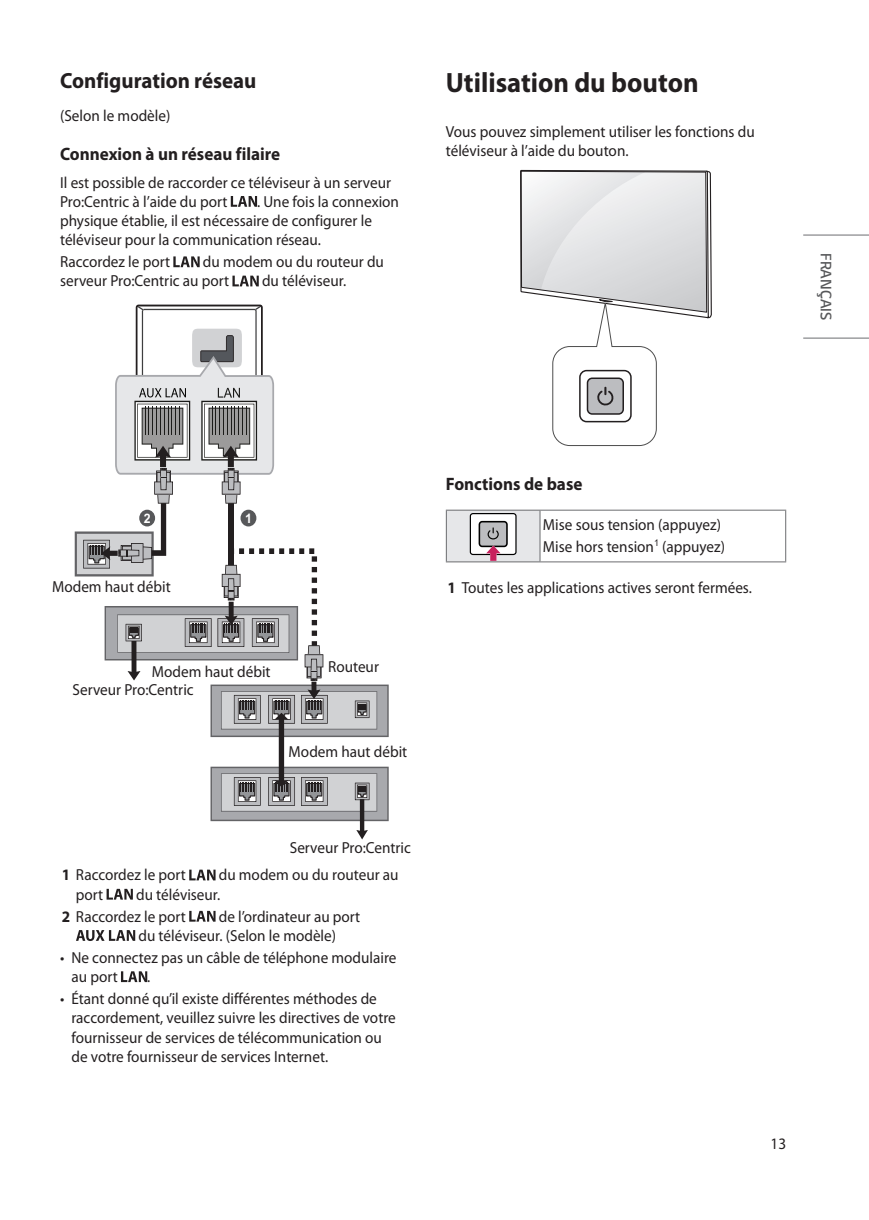
<style>
.page{position:relative;width:869px;height:1220px;background:#fff}
.page>*{position:absolute;margin:0;border:0;box-sizing:border-box;transform-origin:0 0}
.Title1{font:700 28px "Myriad Pro";color:#231f20;scale:.95 1}
.Title2{font:700 22px "Myriad Pro";color:#231f20;scale:.95 1}
.Title3{font:700 18px "Myriad Pro";color:#231f20;scale:.95 1}
.Body{font:16px/19.2px "Myriad Pro";color:#231f20;scale:.95 1}
.t1{font:300 16px "LG Smart";color:#57585a;scale:.95 1}
.t2{font:700 13px "Arial";color:#fff;scale:.94 1}
.s1{font-weight:700}
.s2{font-family:"LG Smart"}
</style>
<div class="page">
<hr style="left:803px;top:338px;width:65px;height:1px;background:#6c6d70">
<hr style="left:803px;top:235px;width:65px;height:1px;background:#6c6d70">
<svg style="left:231px;top:196px;width:26px;height:11px"></svg>
<svg style="left:173px;top:256px;width:27px;height:11px"></svg>
<svg style="left:232px;top:276px;width:27px;height:10px"></svg>
<svg style="left:75px;top:305px;width:313px;height:534px"></svg>
<svg style="left:189px;top:870px;width:26px;height:10px"></svg>
<svg style="left:107px;top:889px;width:26px;height:11px"></svg>
<svg style="left:189px;top:911px;width:26px;height:11px"></svg>
<svg style="left:76px;top:930px;width:59px;height:11px"></svg>
<svg style="left:121px;top:971px;width:26px;height:11px"></svg>
<svg style="left:520px;top:170px;width:191px;height:276px"></svg>
<div style="left:446px;top:510px;width:94px;height:52px;background:#e6e7e9"></div>
<hr style="left:540px;top:561px;width:246px;height:1px;background:#6c6d70">
<hr style="left:540px;top:510px;width:246px;height:1px;background:#6c6d70">
<hr style="left:785px;top:511px;width:1px;height:50px;background:#6c6d70">
<hr style="left:446px;top:510px;width:94px;height:1px;background:#6c6d70">
<hr style="left:446px;top:511px;width:1px;height:50px;background:#6c6d70">
<hr style="left:539px;top:511px;width:1px;height:50px;background:#6c6d70">
<hr style="left:446px;top:561px;width:94px;height:1px;background:#6c6d70">
<div style="left:470px;top:514px;width:46px;height:40px;background:#fff;border-radius:3px"></div>
<div style="left:469px;top:513px;width:47px;height:42px;border:1px solid #000;border-radius:3px"></div>
<div style="left:479px;top:522px;width:28px;height:24px;background:#bcbdc0;border-radius:3px"></div>
<div style="left:478px;top:521px;width:29px;height:26px;border:2px solid #000;border-radius:3px"></div>
<svg style="left:486px;top:527px;width:14px;height:34px"></svg>
<p class="Title2" style="left:60px;top:66px;width:208px">Configuration réseau</p>
<p class="Body" style="left:60px;top:106px;width:118px">(Selon le modèle)</p>
<p class="Title3" style="left:60px;top:142px;width:233px">Connexion à un réseau filaire</p>
<p class="Body" style="left:60px;top:172px;width:350px">Il est possible de raccorder ce téléviseur à un serveur<br>Pro:Centric à l’aide du port</p>
<p class="Body" style="left:60px;top:192px;width:358px;text-indent:197px">. Une fois la connexion physique établie, il est nécessaire de configurer le téléviseur pour la communication réseau.</p>
<p class="Body" style="left:60px;top:252px;width:117px">Raccordez le port</p>
<p class="Body" style="left:60px;top:252px;width:342px;text-indent:143px">du modem ou du routeur du serveur Pro:Centric au port</p>
<p class="Body" style="left:262px;top:271px;width:90px">du téléviseur.</p>
<p class="Title1" style="left:446px;top:65px;width:267px">Utilisation du bouton</p>
<p class="Body" style="left:446px;top:122px;width:327px">Vous pouvez simplement utiliser les fonctions du téléviseur à l’aide du bouton.</p>
<p class="t1" style="left:836px;top:253px;width:72px;rotate:90deg">FRANÇAIS</p>
<p class="t2" style="left:144px;top:510px;width:9px">2</p>
<p class="t2" style="left:245px;top:510px;width:9px">1</p>
<p class="Body" style="left:52px;top:577px;width:126px">Modem haut débit</p>
<p class="Body" style="left:152px;top:662px;width:126px">Modem haut débit</p>
<p class="Body" style="left:328px;top:657px;width:55px">Routeur</p>
<p class="Body" style="left:72px;top:680px;width:129px">Serveur Pro:Centric</p>
<p class="Body" style="left:288px;top:741px;width:126px">Modem haut débit</p>
<p class="Body" style="left:290px;top:838px;width:129px">Serveur Pro:Centric</p>
<p class="Body" style="left:62px;top:865px;width:132px"><span class="s1">1</span> Raccordez le port</p>
<p class="Body" style="left:219px;top:865px;width:191px">du modem ou du routeur au</p>
<p class="Body" style="left:76px;top:884px;width:30px">port</p>
<p class="Body" style="left:136px;top:884px;width:90px">du téléviseur.</p>
<p class="Body" style="left:62px;top:906px;width:132px"><span class="s1">2</span> Raccordez le port</p>
<p class="Body" style="left:138px;top:906px;width:235px;text-indent:80px">de l’ordinateur au port du téléviseur. (Selon le modèle)</p>
<p class="Body" style="left:71px;top:948px;width:343px;text-indent:-11px"><span class="s2">•</span> Ne connectez pas un câble de téléphone modulaire au port</p>
<p class="Body" style="left:147px;top:967px;width:5px">.</p>
<p class="Body" style="left:71px;top:989px;width:343px;text-indent:-11px"><span class="s2">•</span> Étant donné qu’il existe différentes méthodes de raccordement, veuillez suivre les directives de votre fournisseur de services de télécommunication ou de votre fournisseur de services Internet.</p>
<p class="Title3" style="left:446px;top:472px;width:145px">Fonctions de base</p>
<p class="Body" style="left:543px;top:514px;width:189px">Mise sous tension (appuyez)</p>
<p class="Body" style="left:543px;top:536px;width:193px">Mise hors tension<sup>1</sup> (appuyez)</p>
<p class="Body" style="left:447px;top:578px;width:322px"><span class="s1">1</span> Toutes les applications actives seront fermées.</p>
<p class="Body" style="left:770px;top:1133px;width:18px">13</p>
</div>
